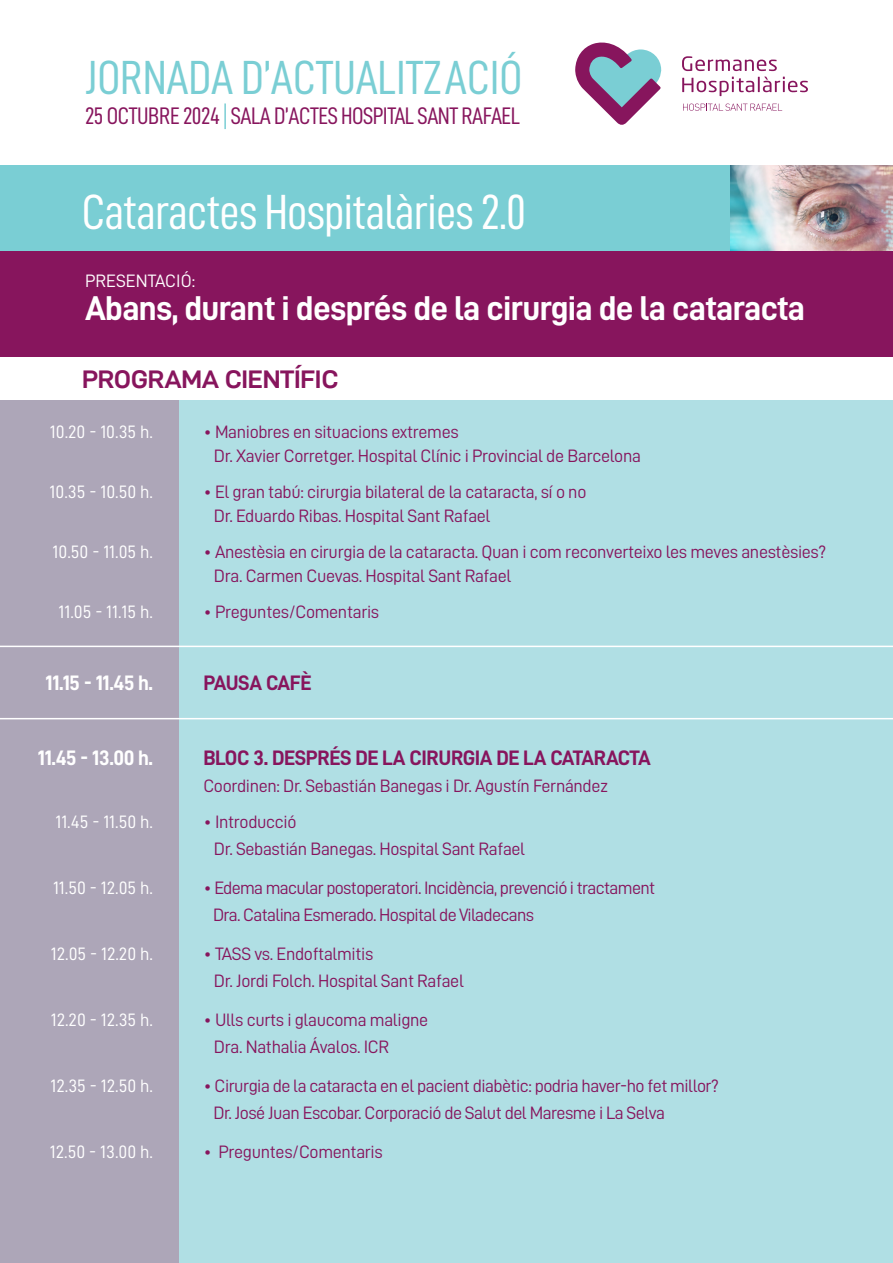
<style>
.page{position:relative;width:893px;height:1263px;background:#fff}
.page>*{position:absolute;margin:0;border:0;box-sizing:border-box;transform-origin:0 0}
.t1{font:49.5px "D DIN Condensed";letter-spacing:-.02em;color:#fff}
.t2{font:48px "D DIN Condensed";letter-spacing:-.005em;color:#7aced4}
.t3{font:34.5px "D DIN Bold";letter-spacing:-.02em;color:#fff}
.t4{font:25.5px "D DIN Exp Bold";letter-spacing:-.01em;color:#87155d}
.t5{font:24px "D DIN Condensed";letter-spacing:-.02em;color:#87155d}
.t6{font:21px "D DIN Bold";letter-spacing:-.03em;color:#87155d}
.t7{font:21px "D DIN Bold";letter-spacing:-.02em;color:#fff}
.t8{font:18px/27px "D DIN";letter-spacing:-.02em;color:#87155d}
.t9{font:18px "D DIN";color:#fff}
.t10{font:18px/27px "D DIN";letter-spacing:-.04em;color:#87155d}
</style>
<div class="page">
<div style="left:0;top:166px;width:893px;height:85px;background:#7aced4"></div>
<img style="left:730px;top:166px;width:163px;height:85px">
<div style="left:0;top:400px;width:893px;height:863px;background:#b0dfe4"></div>
<svg style="left:683px;top:104px;width:99px;height:7px"></svg>
<svg style="left:575px;top:42px;width:87px;height:83px"></svg>
<svg style="left:682px;top:56px;width:126px;height:40px"></svg>
<div style="left:0;top:251px;width:893px;height:127px;background:#87155d"></div>
<div style="left:0;top:398px;width:179px;height:865px;background:#ada6b8"></div>
<div style="left:0;top:357px;width:893px;height:43px;background:#fff"></div>
<hr style="left:0;top:646px;width:893px;height:1px;background:#fff">
<hr style="left:0;top:718px;width:893px;height:1px;background:#fff">
<hr style="left:224px;top:103px;width:2px;height:26px;background:#7aced4">
<h2 class="t2" style="left:85px;top:51px;width:439px">JORNADA D’ACTUALITZACIÓ</h2>
<h3 class="t5" style="left:85px;top:103px;width:437px">25 OCTUBRE 2024 SALA D’ACTES HOSPITAL SANT RAFAEL</h3>
<h1 class="t1" style="left:82px;top:184px;width:446px">Cataractes Hospitalàries 2.0</h1>
<p class="t9" style="left:85px;top:271px;width:112px">PRESENTACIÓ:</p>
<h3 class="t3" style="left:85px;top:289px;width:722px">Abans, durant i després de la cirurgia de la cataracta</h3>
<h3 class="t4" style="left:82px;top:365px;width:258px">PROGRAMA CIENTÍFIC</h3>
<p class="t9" style="left:50px;top:422px;width:105px">10.20 - 10.35 h.</p>
<p class="t9" style="left:50px;top:482px;width:105px">10.35 - 10.50 h.</p>
<p class="t9" style="left:53px;top:542px;width:102px">10.50 - 11.05 h.</p>
<p class="t9" style="left:59px;top:602px;width:96px">11.05 - 11.15 h.</p>
<p class="t7" style="left:46px;top:671px;width:109px">11.15 - 11.45 h.</p>
<p class="t7" style="left:38px;top:746px;width:117px">11.45 - 13.00 h.</p>
<p class="t9" style="left:55px;top:812px;width:99px">11.45 - 11.50 h.</p>
<p class="t9" style="left:53px;top:878px;width:102px">11.50 - 12.05 h.</p>
<p class="t9" style="left:51px;top:944px;width:104px">12.05 - 12.20 h.</p>
<p class="t9" style="left:51px;top:1010px;width:104px">12.20 - 12.35 h.</p>
<p class="t9" style="left:51px;top:1076px;width:104px">12.35 - 12.50 h.</p>
<p class="t9" style="left:50px;top:1142px;width:105px">12.50 - 13.00 h.</p>
<p class="t8" style="left:214px;top:419px;width:429px;line-height:24px;text-indent:-11px">• Maniobres en situacions extremes<br>Dr. Xavier Corretger. Hospital Clínic i Provincial de Barcelona</p>
<p class="t8" style="left:214px;top:479px;width:374px;line-height:24px;text-indent:-11px">• El gran tabú: cirurgia bilateral de la cataracta, sí o no<br>Dr. Eduardo Ribas. Hospital Sant Rafael</p>
<p class="t8" style="left:214px;top:539px;width:614px;line-height:24px;text-indent:-11px">• Anestèsia en cirurgia de la cataracta. Quan i com reconverteixo les meves anestèsies?<br>Dra. Carmen Cuevas. Hospital Sant Rafael</p>
<p class="t8" style="left:203px;top:598px;width:177px">• Preguntes/Comentaris</p>
<p class="t6" style="left:203px;top:671px;width:110px">PAUSA CAFÈ</p>
<p class="t6" style="left:203px;top:746px;width:449px">BLOC 3. DESPRÉS DE LA CIRURGIA DE LA CATARACTA</p>
<p class="t8" style="left:203px;top:772px;width:407px">Coordinen: Dr. Sebastián Banegas i Dr. Agustín Fernández</p>
<p class="t8" style="left:214px;top:808px;width:313px;text-indent:-11px">• Introducció<br>Dr. Sebastián Banegas. Hospital Sant Rafael</p>
<p class="t10" style="left:213px;top:874px;width:444px;text-indent:-10px">• Edema macular postoperatori. Incidència, prevenció i tractament<br>Dra. Catalina Esmerado. Hospital de Viladecans</p>
<p class="t8" style="left:214px;top:940px;width:251px;text-indent:-11px">• TASS vs. Endoftalmitis<br>Dr. Jordi Folch. Hospital Sant Rafael</p>
<p class="t8" style="left:214px;top:1006px;width:216px;text-indent:-11px">• Ulls curts i glaucoma maligne<br>Dra. Nathalia Ávalos. ICR</p>
<p class="t8" style="left:213px;top:1072px;width:507px;text-indent:-10px">• Cirurgia de la cataracta en el pacient diabètic: podria haver-ho fet millor?<br>Dr. José Juan Escobar. Corporació de Salut del Maresme i La Selva</p>
<p class="t8" style="left:203px;top:1138px;width:181px">• Preguntes/Comentaris</p>
</div>
